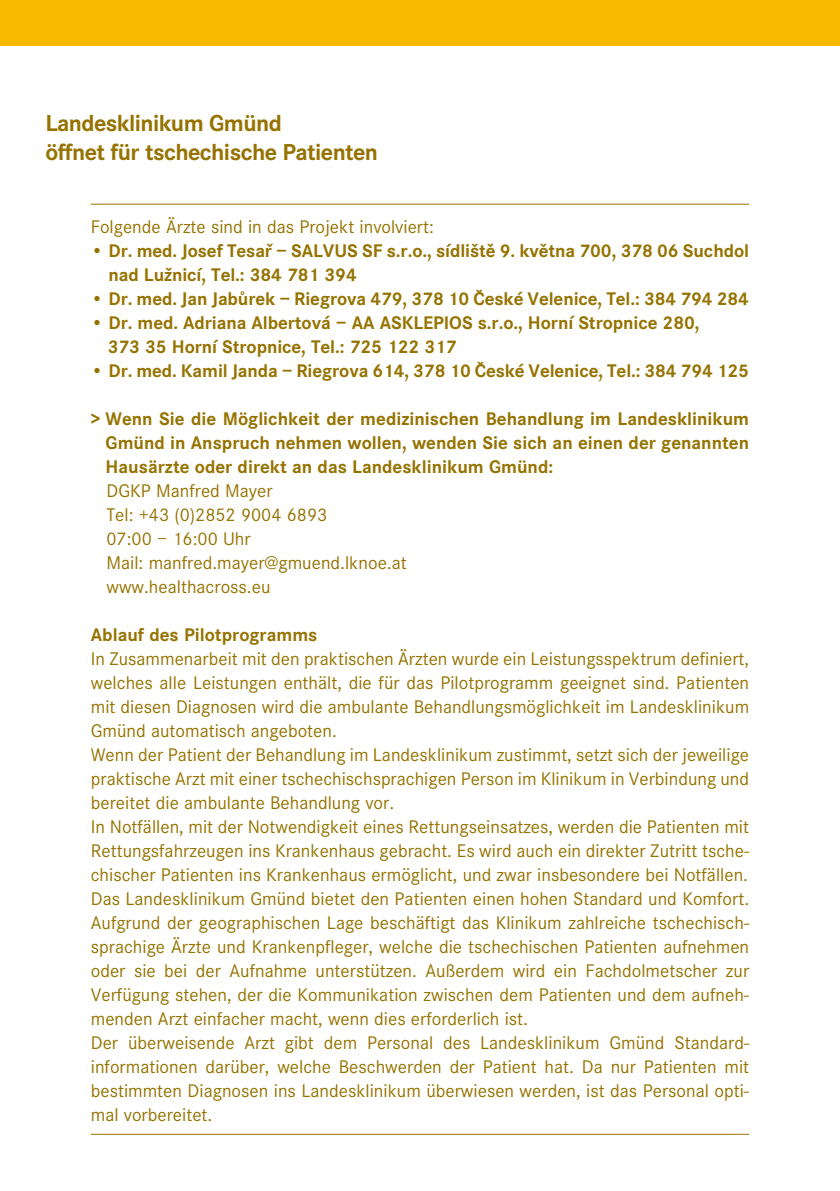
<style>
.page{position:relative;width:840px;height:1191px;background:#fff}
.page>*{position:absolute;margin:0;border:0;box-sizing:border-box;transform-origin:0 0}
.t1{font:700 24px/28.8px "Corporate S";letter-spacing:-.025em;color:#967300}
.t2{font:19px/24px "Corporate S";color:#967300}
.t3{font:700 19px/24px "Corporate S";letter-spacing:-.005em;color:#967300;text-align:justify}
</style>
<div class="page">
<div style="left:0;top:0;width:839px;height:45px;background:#fbba00"></div>
<hr style="left:91px;top:204px;width:657px;height:1px;background:#967300">
<hr style="left:91px;top:1134px;width:657px;height:1px;background:#967300">
<p class="t1" style="left:45px;top:109px;width:334px">Landesklinikum Gmünd<br>öffnet für tschechische Patienten</p>
<p class="t2" style="left:91px;top:215px;width:344px">Folgende Ärzte sind in das Projekt involviert:</p>
<p class="t3" style="left:91px;top:239px;width:245px">• Dr. med. Josef Tesaˇr – SALVUS</p>
<p class="t3" style="left:362px;top:239px;width:388px">SF s.r.o., sídliˇstˇe 9. kvˇetna 700, 378 06 Suchdol</p>
<p class="t3" style="left:108px;top:263px;width:250px">nad Luˇznicí, Tel.: 384 781 394</p>
<p class="t3" style="left:91px;top:287px;width:659px">• Dr. med. Jan Jab˚urek – Riegrova 479, 378 10 Ceské Velenice, Tel.: 384 794 284</p>
<p class="t3" style="left:474px;top:285px;width:11px">ˇ</p>
<p class="t3" style="left:91px;top:311px;width:363px">• Dr. med. Adriana Albertová – AA ASKLEPIOS</p>
<p class="t3" style="left:477px;top:311px;width:223px">s.r.o., Horní Stropnice 280,</p>
<p class="t3" style="left:108px;top:335px;width:350px">373 35 Horní Stropnice, Tel.: 725 122 317</p>
<p class="t3" style="left:91px;top:359px;width:659px">• Dr. med. Kamil Janda – Riegrova 614, 378 10 Ceské Velenice, Tel.: 384 794 125</p>
<p class="t3" style="left:475px;top:357px;width:11px">ˇ</p>
<p class="t3" style="left:105px;top:407px;width:644px;text-indent:-15px">&gt; Wenn Sie die Möglichkeit der medizinischen Behandlung im Landesklinikum Gmünd in Anspruch nehmen wollen, wenden Sie sich an einen der genannten Hausärzte oder direkt an das Landesklinikum Gmünd:</p>
<p class="t2" style="left:106px;top:478px;width:302px">DGKP Manfred Mayer<br>Tel: +43 (0)2852 9004 6893<br>07:00 – 16:00 Uhr<br>Mail: manfred.mayer@gmuend.lknoe.at www.healthacross.eu</p>
<p class="t3" style="left:91px;top:623px;width:228px">Ablauf des Pilotprogramms</p>
<p class="t2" style="left:91px;top:646px;width:659px">In Zusammenarbeit mit den praktischen Ärzten wurde ein Leistungsspektrum definiert, welches alle Leistungen enthält, die für das Pilotprogramm geeignet sind. Patienten mit diesen Diagnosen wird die ambulante Behandlungsmöglichkeit im Landesklinikum Gmünd automatisch angeboten.<br>Wenn der Patient der Behandlung im Landesklinikum zustimmt, setzt sich der jeweilige praktische Arzt mit einer tschechischsprachigen Person im Klinikum in Verbindung und bereitet die ambulante Behandlung vor.<br>In Notfällen, mit der Notwendigkeit eines Rettungseinsatzes, werden die Patienten mit Rettungsfahrzeugen ins Krankenhaus gebracht. Es wird auch ein direkter Zutritt tsche&shy;chischer Patienten ins Krankenhaus ermöglicht, und zwar insbesondere bei Notfällen.<br>Das Landesklinikum Gmünd bietet den Patienten einen hohen Standard und Komfort.<br>Aufgrund der geographischen Lage beschäftigt das Klinikum zahlreiche tschechisch&shy;sprachige Ärzte und Krankenpfleger, welche die tschechischen Patienten aufnehmen oder sie bei der Aufnahme unterstützen. Außerdem wird ein Fachdolmetscher zur Verfügung stehen, der die Kommunikation zwischen dem Patienten und dem aufneh&shy;menden Arzt einfacher macht, wenn dies erforderlich ist.<br>Der überweisende Arzt gibt dem Personal des Landesklinikum Gmünd Standard&shy;informationen darüber, welche Beschwerden der Patient hat. Da nur Patienten mit bestimmten Diagnosen ins Landesklinikum überwiesen werden, ist das Personal opti&shy;mal vorbereitet.</p>
</div>
